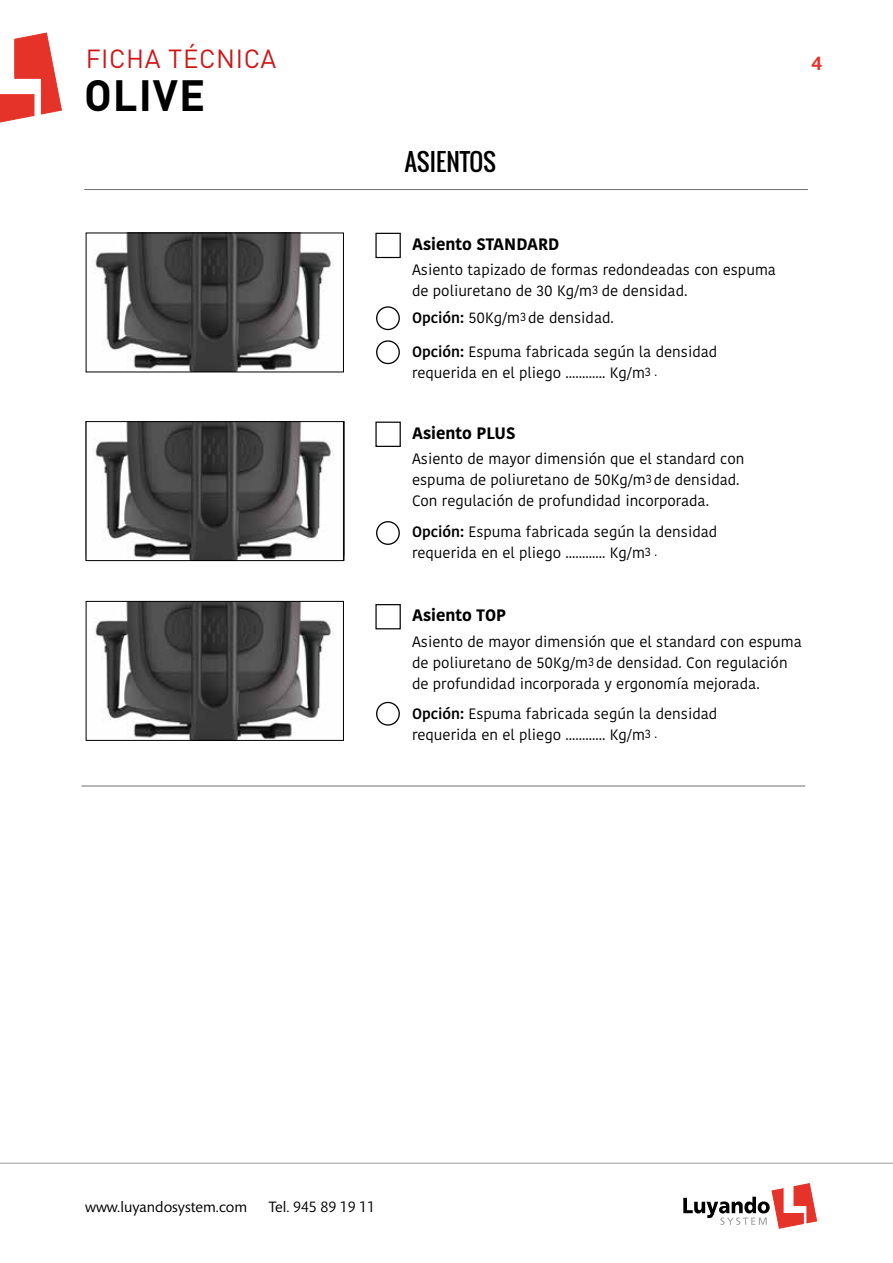
<style>
.page{position:relative;width:893px;height:1263px;background:#fff}
.page>*{position:absolute;margin:0;border:0;box-sizing:border-box;transform-origin:0 0}
.t1{font:700 43.2px "DIN";letter-spacing:.02em;color:#000}
.t2{font:25.95px "DIN";letter-spacing:.02em;color:#cd1719}
.t3{font:24px "Oswald";color:#000}
.t4{font:500 18px "Neo Sans Std";color:#e63329}
.t5{font:700 16.5px "Kohinoor Bangla";color:#000}
.t6{font:15.3px "Mundo Sans Std";color:#000}
.t7{font:15px/21px "Kohinoor Bangla";color:#000}
.s1{font-size:12px}
.s2{font-weight:600}
</style>
<div class="page">
<svg style="left:683px;top:1183px;width:134px;height:45px"></svg>
<hr style="left:0;top:1163px;width:893px;height:1px;background:#9d9d9c">
<hr style="left:84px;top:189px;width:724px;height:1px;background:#706f6f">
<svg style="left:0;top:33px;width:62px;height:90px"></svg>
<hr style="left:81px;top:786px;width:724px;height:1px;background:#706f6f">
<div style="left:375px;top:233px;width:26px;height:25px;border:1px solid #000"></div>
<div style="left:375px;top:422px;width:26px;height:25px;border:1px solid #000"></div>
<div style="left:375px;top:604px;width:26px;height:25px;border:1px solid #000"></div>
<div style="left:376px;top:521px;width:24px;height:24px;border:1px solid #000;border-radius:50%"></div>
<div style="left:376px;top:702px;width:24px;height:24px;border:1px solid #000;border-radius:50%"></div>
<div style="left:376px;top:306px;width:24px;height:24px;border:1px solid #000;border-radius:50%"></div>
<div style="left:376px;top:340px;width:24px;height:24px;border:1px solid #000;border-radius:50%"></div>
<img style="left:93px;top:423px;width:241px;height:136px">
<div style="left:86px;top:421px;width:258px;height:140px;border:1px solid #000"></div>
<img style="left:93px;top:603px;width:241px;height:136px">
<div style="left:86px;top:601px;width:258px;height:140px;border:1px solid #000"></div>
<img style="left:93px;top:235px;width:241px;height:135px">
<div style="left:86px;top:233px;width:258px;height:139px;border:1px solid #000"></div>
<h2 class="t2" style="left:86px;top:43px;width:192px">FICHA TÉCNICA</h2>
<h1 class="t1" style="left:84px;top:67px;width:122px">OLIVE</h1>
<p class="t4" style="left:811px;top:52px;width:13px">4</p>
<h3 class="t3" style="left:405px;top:143px;width:93px">ASIENTOS</h3>
<p class="t5" style="left:412px;top:229px;width:149px">Asiento STANDARD</p>
<p class="t7" style="left:412px;top:259px;width:365px">Asiento tapizado de formas redondeadas con espuma de poliuretano de 30 Kg/m<span class="s1">3</span> de densidad.</p>
<p class="t7" style="left:412px;top:307px;width:203px"><span class="s2">Opción:</span> 50Kg/m<span class="s1">3</span> de densidad.</p>
<p class="t7" style="left:412px;top:341px;width:307px"><span class="s2">Opción:</span> Espuma fabricada según la densidad requerida en el pliego ............ Kg/m<sup>3</sup> <sup>.</sup></p>
<p class="t5" style="left:412px;top:419px;width:105px">Asiento PLUS</p>
<p class="t7" style="left:412px;top:448px;width:334px">Asiento de mayor dimensión que el standard con espuma de poliuretano de 50Kg/m<span class="s1">3</span> de densidad.<br>Con regulación de profundidad incorporada.</p>
<p class="t7" style="left:412px;top:521px;width:307px"><span class="s2">Opción:</span> Espuma fabricada según la densidad requerida en el pliego ............ Kg/m<span class="s1">3 .</span></p>
<p class="t5" style="left:412px;top:601px;width:95px">Asiento TOP</p>
<p class="t7" style="left:412px;top:631px;width:391px">Asiento de mayor dimensión que el standard con espuma de poliuretano de 50Kg/m<span class="s1">3</span> de densidad. Con regulación de profundidad incorporada y ergonomía mejorada.</p>
<p class="t7" style="left:412px;top:703px;width:307px"><span class="s2">Opción:</span> Espuma fabricada según la densidad requerida en el pliego ............ Kg/m<sup>3</sup> <sup>.</sup></p>
<p class="t6" style="left:85px;top:1198px;width:164px">www.luyandosystem.com</p>
<p class="t6" style="left:269px;top:1198px;width:108px">Tel. 945 89 19 11</p>
</div>
